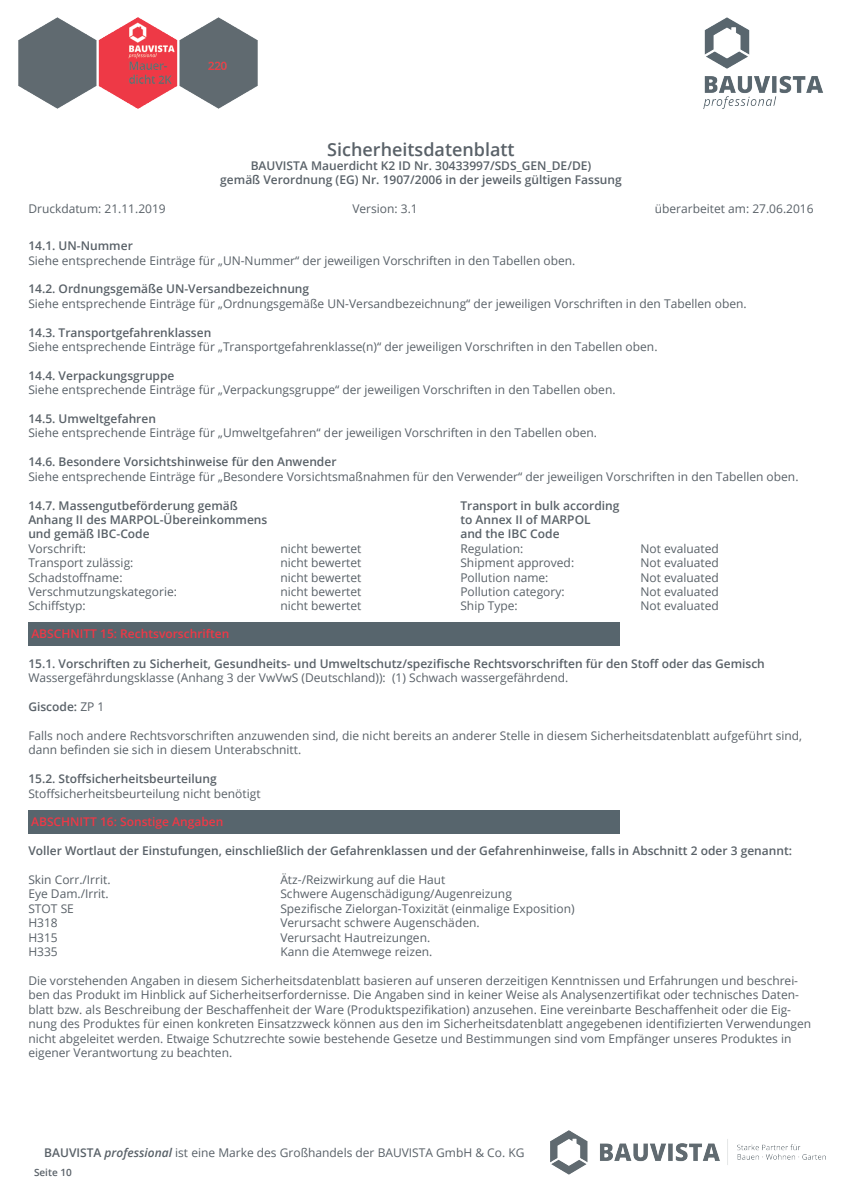
<style>
.page{position:relative;width:842px;height:1191px;background:#fff}
.page>*{position:absolute;margin:0;border:0;box-sizing:border-box;transform-origin:0 0}
.t1{font:600 18px "Open Sans";color:#596168}
.t2{font:12px/14.4px "Open Sans";color:#596168}
.t3{font:600 12px/14.4px "Open Sans";color:#596168;text-align:center}
.t4{font:600 12px "Open Sans";color:#ee3846}
.t5{font:600 10px "Open Sans";color:#596168}
.s1{font-weight:400}
.s2{font-weight:600}
.s3{font-weight:600;font-style:italic}
</style>
<div class="page">
<img style="left:550px;top:1130px;width:275px;height:44px">
<img style="left:704px;top:18px;width:119px;height:91px">
<img style="left:18px;top:18px;width:240px;height:90px">
<div style="left:29px;top:622px;width:591px;height:23px;background:#57656d"></div>
<div style="left:28px;top:810px;width:592px;height:23px;background:#57656d"></div>
<h1 class="t1" style="left:327px;top:137px;width:189px">Sicherheitsdatenblatt</h1>
<p class="t3" style="left:220px;top:158px;width:403px">BAUVISTA Mauerdicht K2 ID Nr. 30433997/SDS_GEN_DE/DE)<br>gemäß Verordnung (EG) Nr. 1907/2006 in der jeweils gültigen Fassung</p>
<p class="t2" style="left:28px;top:201px;width:139px">Druckdatum: 21.11.2019</p>
<p class="t2" style="left:352px;top:201px;width:67px">Version: 3.1</p>
<p class="t2" style="left:655px;top:201px;width:160px">überarbeitet am: 27.06.2016</p>
<p class="t3" style="left:28px;top:238px;width:106px">14.1. UN-Nummer</p>
<p class="t2" style="left:28px;top:253px;width:549px">Siehe entsprechende Einträge für „UN-Nummer“ der jeweiligen Vorschriften in den Tabellen oben.</p>
<p class="t3" style="left:28px;top:282px;width:282px">14.2. Ordnungsgemäße UN-Versandbezeichnung</p>
<p class="t2" style="left:28px;top:296px;width:720px">Siehe entsprechende Einträge für „Ordnungsgemäße UN-Versandbezeichnung“ der jeweiligen Vorschriften in den Tabellen oben.</p>
<p class="t3" style="left:28px;top:325px;width:184px">14.3. Transportgefahrenklassen</p>
<p class="t2" style="left:28px;top:339px;width:631px">Siehe entsprechende Einträge für „Transportgefahrenklasse(n)“ der jeweiligen Vorschriften in den Tabellen oben.</p>
<p class="t3" style="left:28px;top:368px;width:148px">14.4. Verpackungsgruppe</p>
<p class="t2" style="left:28px;top:382px;width:589px">Siehe entsprechende Einträge für „Verpackungsgruppe“ der jeweiligen Vorschriften in den Tabellen oben.</p>
<p class="t3" style="left:28px;top:411px;width:129px">14.5. Umweltgefahren</p>
<p class="t2" style="left:28px;top:425px;width:570px">Siehe entsprechende Einträge für „Umweltgefahren“ der jeweiligen Vorschriften in den Tabellen oben.</p>
<p class="t3" style="left:28px;top:454px;width:310px">14.6. Besondere Vorsichtshinweise für den Anwender</p>
<p class="t2" style="left:28px;top:469px;width:772px">Siehe entsprechende Einträge für „Besondere Vorsichtsmaßnahmen für den Verwender“ der jeweiligen Vorschriften in den Tabellen oben.</p>
<p class="t3" style="left:28px;top:498px;width:211px">14.7. Massengutbeförderung gemäß</p>
<p class="t3" style="left:460px;top:498px;width:161px">Transport in bulk according</p>
<p class="t3" style="left:28px;top:512px;width:241px">Anhang II des MARPOL-Übereinkommens</p>
<p class="t3" style="left:460px;top:512px;width:132px">to Annex II of MARPOL</p>
<p class="t3" style="left:28px;top:526px;width:123px">und gemäß IBC-Code</p>
<p class="t3" style="left:460px;top:526px;width:101px">and the IBC Code</p>
<p class="t2" style="left:28px;top:541px;width:59px">Vorschrift:</p>
<p class="t2" style="left:280px;top:541px;width:83px">nicht bewertet</p>
<p class="t2" style="left:460px;top:541px;width:64px">Regulation:</p>
<p class="t2" style="left:640px;top:541px;width:80px">Not evaluated</p>
<p class="t2" style="left:28px;top:555px;width:107px">Transport zulässig:</p>
<p class="t2" style="left:280px;top:555px;width:83px">nicht bewertet</p>
<p class="t2" style="left:460px;top:555px;width:115px">Shipment approved:</p>
<p class="t2" style="left:640px;top:555px;width:80px">Not evaluated</p>
<p class="t2" style="left:28px;top:569px;width:96px">Schadstoffname:</p>
<p class="t2" style="left:280px;top:569px;width:83px">nicht bewertet</p>
<p class="t2" style="left:460px;top:569px;width:90px">Pollution name:</p>
<p class="t2" style="left:640px;top:569px;width:80px">Not evaluated</p>
<p class="t2" style="left:28px;top:584px;width:150px">Verschmutzungskategorie:</p>
<p class="t2" style="left:280px;top:584px;width:83px">nicht bewertet</p>
<p class="t2" style="left:460px;top:584px;width:106px">Pollution category:</p>
<p class="t2" style="left:640px;top:584px;width:80px">Not evaluated</p>
<p class="t2" style="left:28px;top:598px;width:59px">Schiffstyp:</p>
<p class="t2" style="left:280px;top:598px;width:83px">nicht bewertet</p>
<p class="t2" style="left:460px;top:598px;width:59px">Ship Type:</p>
<p class="t2" style="left:640px;top:598px;width:80px">Not evaluated</p>
<p class="t4" style="left:31px;top:626px;width:200px">ABSCHNITT 15: Rechtsvorschriften</p>
<p class="t3" style="left:28px;top:656px;width:738px">15.1. Vorschriften zu Sicherheit, Gesundheits- und Umweltschutz/spezifische Rechtsvorschriften für den Stoff oder das Gemisch</p>
<p class="t2" style="left:28px;top:670px;width:542px">Wassergefährdungsklasse (Anhang 3 der VwVwS (Deutschland)): (1) Schwach wassergefährdend.</p>
<p class="t3" style="left:28px;top:699px;width:78px">Giscode: <span class="s1">ZP 1</span></p>
<p class="t2" style="left:28px;top:728px;width:775px">Falls noch andere Rechtsvorschriften anzuwenden sind, die nicht bereits an anderer Stelle in diesem Sicherheitsdatenblatt aufgeführt sind, dann befinden sie sich in diesem Unterabschnitt.</p>
<p class="t3" style="left:28px;top:771px;width:190px">15.2. Stoffsicherheitsbeurteilung</p>
<p class="t2" style="left:28px;top:785px;width:234px">Stoffsicherheitsbeurteilung nicht benötigt</p>
<p class="t4" style="left:31px;top:813px;width:194px">ABSCHNITT 16: Sonstige Angaben</p>
<p class="t3" style="left:28px;top:843px;width:765px">Voller Wortlaut der Einstufungen, einschließlich der Gefahrenklassen und der Gefahrenhinweise, falls in Abschnitt 2 oder 3 genannt:</p>
<p class="t2" style="left:28px;top:872px;width:84px">Skin Corr./Irrit.</p>
<p class="t2" style="left:280px;top:872px;width:167px">Ätz-/Reizwirkung auf die Haut</p>
<p class="t2" style="left:28px;top:886px;width:82px">Eye Dam./Irrit.</p>
<p class="t2" style="left:280px;top:886px;width:233px">Schwere Augenschädigung/Augenreizung</p>
<p class="t2" style="left:28px;top:901px;width:47px">STOT SE</p>
<p class="t2" style="left:280px;top:901px;width:296px">Spezifische Zielorgan-Toxizität (einmalige Exposition)</p>
<p class="t2" style="left:28px;top:915px;width:31px">H318</p>
<p class="t2" style="left:280px;top:915px;width:201px">Verursacht schwere Augenschäden.</p>
<p class="t2" style="left:28px;top:929px;width:31px">H315</p>
<p class="t2" style="left:280px;top:929px;width:151px">Verursacht Hautreizungen.</p>
<p class="t2" style="left:28px;top:944px;width:31px">H335</p>
<p class="t2" style="left:280px;top:944px;width:153px">Kann die Atemwege reizen.</p>
<p class="t2" style="left:28px;top:973px;width:784px">Die vorstehenden Angaben in diesem Sicherheitsdatenblatt basieren auf unseren derzeitigen Kenntnissen und Erfahrungen und beschrei&shy;ben das Produkt im Hinblick auf Sicherheitserfordernisse. Die Angaben sind in keiner Weise als Analysenzertifikat oder technisches Daten&shy;blatt bzw. als Beschreibung der Beschaffenheit der Ware (Produktspezifikation) anzusehen. Eine vereinbarte Beschaffenheit oder die Eig&shy;nung des Produktes für einen konkreten Einsatzzweck können aus den im Sicherheitsdatenblatt angegebenen identifizierten Verwendungen nicht abgeleitet werden. Etwaige Schutzrechte sowie bestehende Gesetze und Bestimmungen sind vom Empfänger unseres Produktes in eigener Verantwortung zu beachten.</p>
<p class="t2" style="left:44px;top:1145px;width:482px"><span class="s2">BAUVISTA</span> <span class="s3">professional</span> ist eine Marke des Großhandels der BAUVISTA GmbH &amp; Co. KG</p>
<p class="t5" style="left:34px;top:1165px;width:39px">Seite 10</p>
</div>
